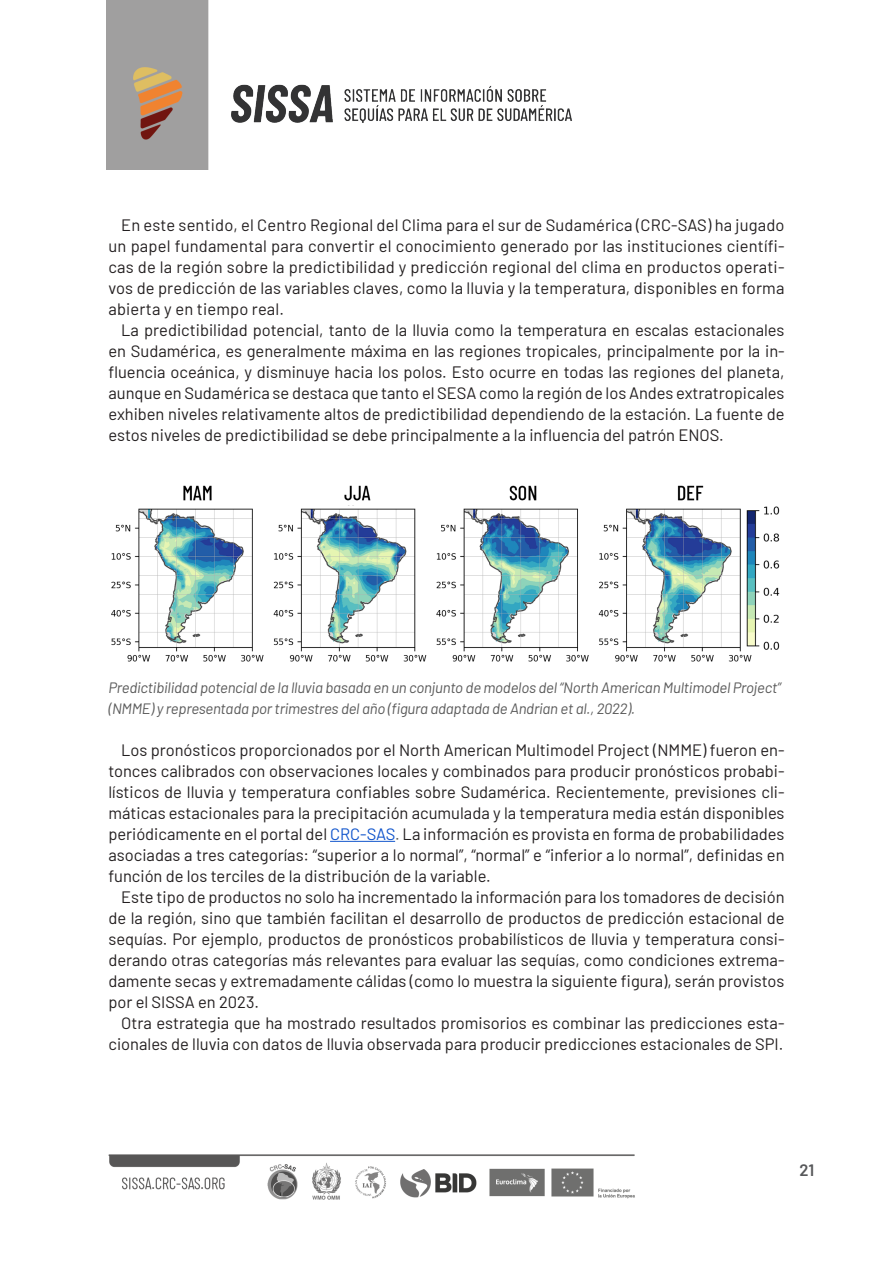
<style>
.page{position:relative;width:893px;height:1263px;background:#fff}
.page>*{position:absolute;margin:0;border:0;box-sizing:border-box;transform-origin:0 0}
.TXT{font:16.5px/21px "Barlow";color:#231f20;text-align:justify}
.t1{font:600 16.5px "Barlow";color:#57585a}
.FUENTE{font:italic 15px/21px "Barlow";letter-spacing:-.015em;color:#595959}
.s1{color:#15c}
.s2{color:#595959}
</style>
<div class="page">
<img style="left:106px;top:0;width:466px;height:170px">
<img style="left:108px;top:1154px;width:527px;height:46px">
<hr style="left:330px;top:841px;width:65px;height:1px;background:#15c">
<img style="left:111px;top:485px;width:669px;height:177px">
<p class="TXT" style="left:108px;top:213px;width:678px;text-indent:13px">En este sentido, el Centro Regional del Clima para el sur de Sudamérica (CRC-SAS) ha jugado un papel fundamental para convertir el conocimiento generado por las instituciones científi&shy;cas de la región sobre la predictibilidad y predicción regional del clima en productos operati&shy;vos de predicción de las variables claves, como la lluvia y la temperatura, disponibles en forma abierta y en tiempo real.</p>
<p class="TXT" style="left:108px;top:318px;width:678px;text-indent:13px">La predictibilidad potencial, tanto de la lluvia como la temperatura en escalas estacionales en Sudamérica, es generalmente máxima en las regiones tropicales, principalmente por la in&shy;fluencia oceánica, y disminuye hacia los polos. Esto ocurre en todas las regiones del planeta, aunque en Sudamérica se destaca que tanto el SESA como la región de los Andes extratropicales exhiben niveles relativamente altos de predictibilidad dependiendo de la estación. La fuente de estos niveles de predictibilidad se debe principalmente a la influencia del patrón ENOS.</p>
<p class="FUENTE" style="left:108px;top:676px;width:674px">Predictibilidad potencial de la lluvia basada en un conjunto de modelos del “North American Multimodel Project” (NMME) y representada por trimestres del año (figura adaptada de Andrian et al., 2022).</p>
<p class="TXT" style="left:108px;top:738px;width:678px;text-indent:13px">Los pronósticos proporcionados por el North American Multimodel Project (NMME) fueron en&shy;tonces calibrados con observaciones locales y combinados para producir pronósticos probabi&shy;lísticos de lluvia y temperatura confiables sobre Sudamérica. Recientemente, previsiones cli&shy;máticas estacionales para la precipitación acumulada y la temperatura media están disponibles periódicamente en el portal del <span class="s1">CRC-SAS</span><span class="s2">.</span> La información es provista en forma de probabilidades asociadas a tres categorías: “superior a lo normal”, “normal” e “inferior a lo normal”, definidas en función de los terciles de la distribución de la variable.</p>
<p class="TXT" style="left:108px;top:885px;width:678px;text-indent:13px">Este tipo de productos no solo ha incrementado la información para los tomadores de decisión de la región, sino que también facilitan el desarrollo de productos de predicción estacional de sequías. Por ejemplo, productos de pronósticos probabilísticos de lluvia y temperatura consi&shy;derando otras categorías más relevantes para evaluar las sequías, como condiciones extrema&shy;damente secas y extremadamente cálidas (como lo muestra la siguiente figura), serán provistos por el SISSA en 2023.</p>
<p class="TXT" style="left:108px;top:1011px;width:678px;text-align:right">Otra estrategia que ha mostrado resultados promisorios es combinar las predicciones esta&shy;cionales de lluvia con datos de lluvia observada para producir predicciones estacionales de SPI.</p>
<p class="t1" style="left:799px;top:1158px;width:16px">21</p>
</div>
